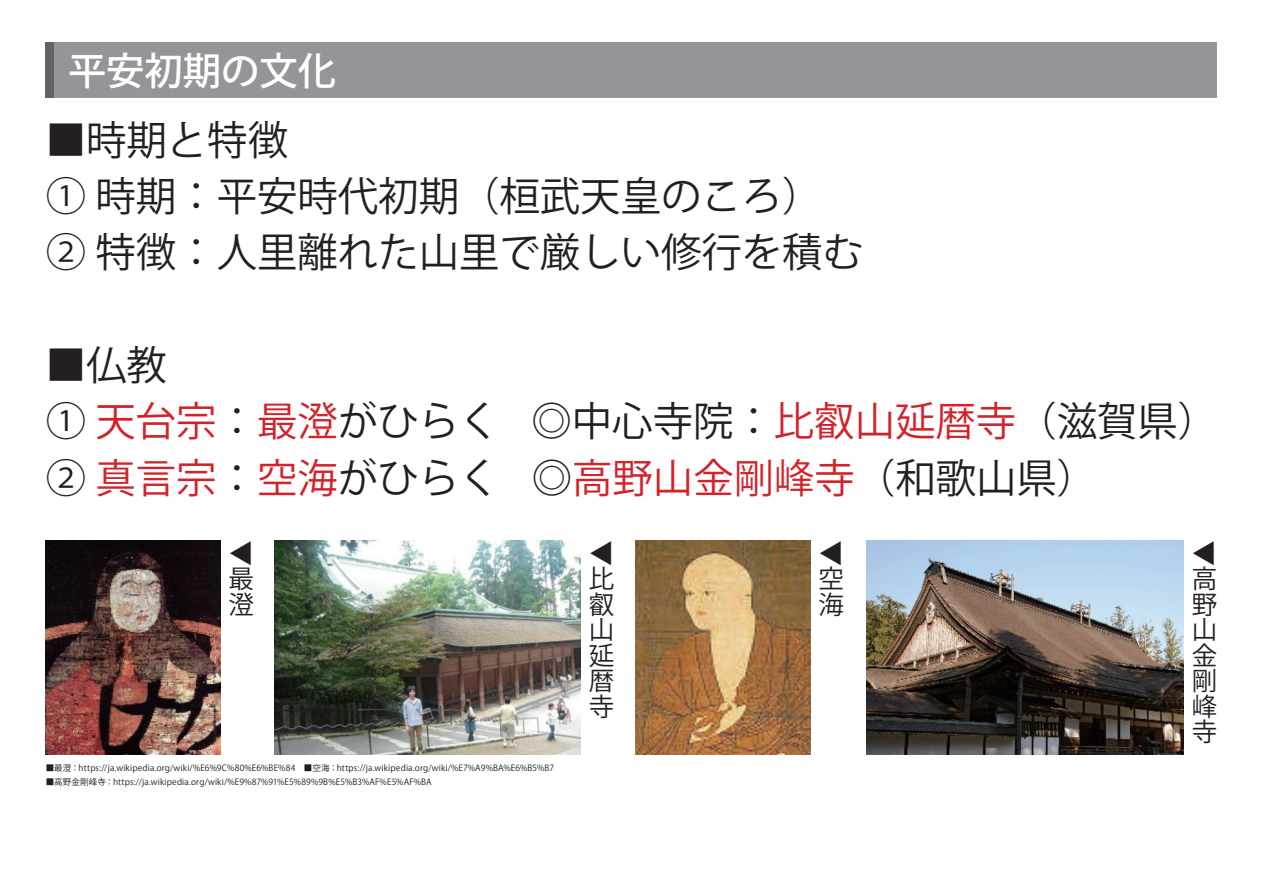
<style>
.page{position:relative;width:1263px;height:893px;background:#fff}
.page>*{position:absolute;margin:0;border:0;box-sizing:border-box;transform-origin:0 0}
.t1{font:40.35px/56.4px "Koz Go Pr 6 N";color:#231f20}
.t2{font:500 38.25px "Koz Go Pr 6 N";color:#fff}
.t3{font:25.5px/25.5px "Koz Go Pr 6 N";color:#231f20}
.t4{font:8.55px "Koz Go Pr 6 N";letter-spacing:.015em;color:#231f20}
.s1{color:#d1232a}
</style>
<div class="page">
<img style="left:46px;top:540px;width:174px;height:215px">
<img style="left:274px;top:540px;width:306px;height:215px">
<img style="left:866px;top:540px;width:317px;height:215px">
<img style="left:636px;top:540px;width:174px;height:215px">
<div style="left:46px;top:43px;width:1171px;height:55px;background:#939598"></div>
<div style="left:46px;top:43px;width:8px;height:55px;background:#636366"></div>
<h2 class="t2" style="left:68px;top:49px;width:269px">平安初期の文化</h2>
<h1 class="t1" style="left:46px;top:112px;width:819px">■時期と特徴<br>① 時期：平安時代初期（桓武天皇のころ）<br>② 特徴：人里離れた山里で厳しい修行を積む</h1>
<h1 class="t1" style="left:46px;top:338px;width:1174px">■仏教<br>① <span class="s1">天台宗</span>：<span class="s1">最澄</span>がひらく ◎中心寺院：<span class="s1">比叡山延暦寺</span>（滋賀県）<br>② <span class="s1">真言宗</span>：<span class="s1">空海</span>がひらく ◎<span class="s1">高野山金剛峰寺</span>（和歌山県）</h1>
<h3 class="t3" style="left:229px;top:566px;width:26px;rotate:-90deg">▲</h3>
<h3 class="t3" style="left:229px;top:566px;width:26px">最澄</h3>
<p class="t4" style="left:46px;top:763px;width:510px">■最澄：https://ja.wikipedia.org/wiki/%E6%9C%80%E6%BE%84　■空海：https://ja.wikipedia.org/wiki/%E7%A9%BA%E6%B5%B7</p>
<p class="t4" style="left:46px;top:777px;width:388px">■高野金剛峰寺：https://ja.wikipedia.org/wiki/%E9%87%91%E5%89%9B%E5%B3%AF%E5%AF%BA</p>
<h3 class="t3" style="left:590px;top:566px;width:26px;rotate:-90deg">▲</h3>
<h3 class="t3" style="left:589px;top:566px;width:26px;text-align:justify">比叡山延暦寺</h3>
<h3 class="t3" style="left:819px;top:566px;width:26px;rotate:-90deg">▲</h3>
<h3 class="t3" style="left:819px;top:566px;width:26px">空海</h3>
<h3 class="t3" style="left:1193px;top:566px;width:26px;rotate:-90deg">▲</h3>
<h3 class="t3" style="left:1192px;top:566px;width:26px;text-align:justify">高野山金剛峰寺</h3>
</div>
